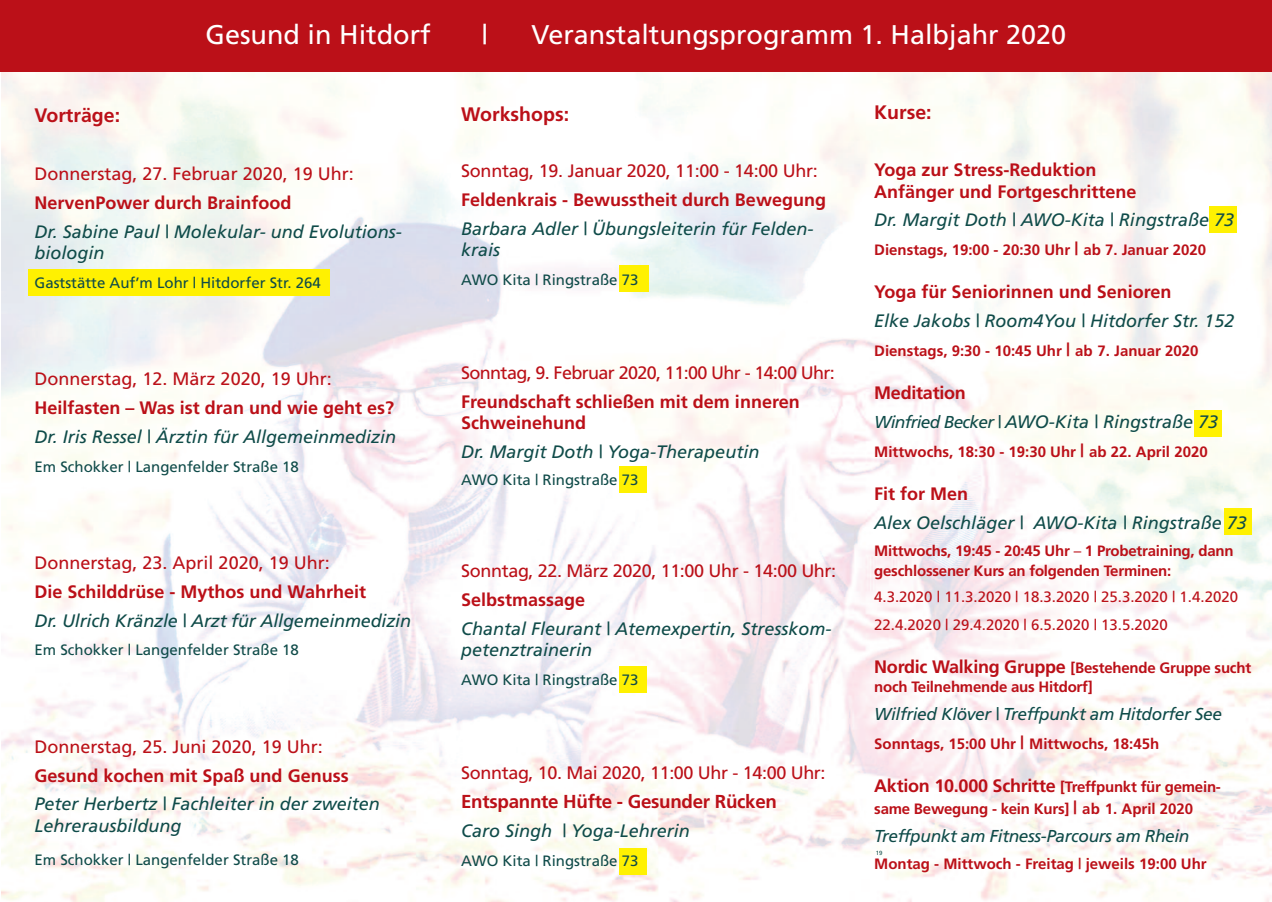
<style>
.page{position:relative;width:1272px;height:902px;background:#fff}
.page>*{position:absolute;margin:0;border:0;box-sizing:border-box;transform-origin:0 0}
.t1{font:27px "Frutiger";color:#fff}
.t2{font:700 19.5px "Frutiger";color:#bb1018}
.t3{font:700 18.75px "Frutiger";letter-spacing:-.015em;color:#bb1018}
.t4{font:italic 18px/21.6px "Frutiger";color:#0f4b49}
.t5{font:700 18px/21.6px "Frutiger";color:#bb1018}
.t6{font:18px "Frutiger";letter-spacing:-.015em;color:#bb1018}
.t7{font:18px "Frutiger";letter-spacing:-.035em;color:#bb1018}
.t8{font:italic 17.25px "Frutiger";letter-spacing:-.02em;color:#0f4b49}
.t9{font:700 15px/20.2px "Frutiger";letter-spacing:-.015em;color:#bb1018}
.t10{font:15px "Frutiger";color:#0f4b49}
.t11{font:15px/27.5px "Frutiger";color:#bb1018}
.t12{font:6px "Frutiger";color:#0f4b49}
.s1{font-size:18px}
.s2{font-weight:700;font-style:normal;color:#bb1018}
.s3{font-size:17.25px}
.s4{font-weight:400}
</style>
<div class="page">
<img style="left:2px;top:72px;width:1269px;height:829px">
<div style="left:28px;top:270px;width:302px;height:26px;background:#fff101"></div>
<div style="left:1224px;top:508px;width:27px;height:26px;background:#fff101"></div>
<div style="left:1194px;top:410px;width:27px;height:26px;background:#fff101"></div>
<div style="left:1209px;top:206px;width:27px;height:26px;background:#fff101"></div>
<div style="left:619px;top:847px;width:27px;height:27px;background:#fff101"></div>
<div style="left:619px;top:666px;width:27px;height:26px;background:#fff101"></div>
<div style="left:619px;top:466px;width:27px;height:26px;background:#fff101"></div>
<div style="left:619px;top:266px;width:29px;height:26px;background:#fff101"></div>
<div style="left:0;top:0;width:1271px;height:72px;background:#bb1018"></div>
<h1 class="t1" style="left:205px;top:24px;width:227px">Gesund in Hitdorf</h1>
<h1 class="t1" style="left:482px;top:24px;width:7px">|</h1>
<h1 class="t1" style="left:531px;top:24px;width:536px">Veranstaltungsprogramm 1. Halbjahr 2020</h1>
<p class="t2" style="left:34px;top:107px;width:87px">Vorträge:</p>
<p class="t6" style="left:34px;top:166px;width:321px">Donnerstag, 27. Februar 2020, 19 Uhr:</p>
<p class="t5" style="left:34px;top:193px;width:258px">NervenPower durch Brainfood</p>
<p class="t4" style="left:34px;top:222px;width:369px">Dr. Sabine Paul | Molekular- und Evolutions&shy;biologin</p>
<p class="t10" style="left:34px;top:277px;width:288px">Gaststätte Auf’m Lohr | Hitdorfer Str. 264</p>
<p class="t6" style="left:34px;top:371px;width:299px">Donnerstag, 12. März 2020, 19 Uhr:</p>
<p class="t5" style="left:34px;top:398px;width:361px">Heilfasten – Was ist dran und wie geht es?</p>
<p class="t4" style="left:34px;top:427px;width:363px">Dr. Iris Ressel | Ärztin für Allgemeinmedizin</p>
<p class="t10" style="left:34px;top:460px;width:266px">Em Schokker | Langenfelder Straße 18</p>
<p class="t6" style="left:34px;top:555px;width:297px">Donnerstag, 23. April 2020, 19 Uhr:</p>
<p class="t5" style="left:34px;top:582px;width:333px">Die Schilddrüse - Mythos und Wahrheit</p>
<p class="t4" style="left:34px;top:611px;width:378px">Dr. Ulrich Kränzle | Arzt für Allgemeinmedizin</p>
<p class="t10" style="left:34px;top:644px;width:266px">Em Schokker | Langenfelder Straße 18</p>
<p class="t6" style="left:34px;top:739px;width:290px">Donnerstag, 25. Juni 2020, 19 Uhr:</p>
<p class="t5" style="left:34px;top:765px;width:316px">Gesund kochen mit Spaß und Genuss</p>
<p class="t4" style="left:34px;top:794px;width:347px">Peter Herbertz | Fachleiter in der zweiten<br>Lehrerausbildung</p>
<p class="t10" style="left:34px;top:853px;width:266px">Em Schokker | Langenfelder Straße 18</p>
<p class="t2" style="left:461px;top:106px;width:109px">Workshops:</p>
<p class="t6" style="left:461px;top:163px;width:358px">Sonntag, 19. Januar 2020, 11:00 - 14:00 Uhr:</p>
<p class="t5" style="left:461px;top:190px;width:366px">Feldenkrais - Bewusstheit durch Bewegung</p>
<p class="t4" style="left:461px;top:219px;width:354px">Barbara Adler | Übungsleiterin für Felden&shy;krais</p>
<p class="t10" style="left:461px;top:274px;width:179px">AWO Kita | Ringstraße 73</p>
<p class="t7" style="left:461px;top:365px;width:375px">Sonntag, 9. Februar 2020, 11:00 Uhr - 14:00 Uhr:</p>
<p class="t5" style="left:461px;top:392px;width:340px">Freundschaft schließen mit dem inneren<br>Schweinehund</p>
<p class="t4" style="left:461px;top:442px;width:300px">Dr. Margit Doth | Yoga-Therapeutin</p>
<p class="t10" style="left:461px;top:473px;width:179px">AWO Kita | Ringstraße 73</p>
<p class="t6" style="left:461px;top:563px;width:376px">Sonntag, 22. März 2020, 11:00 Uhr - 14:00 Uhr:</p>
<p class="t5" style="left:461px;top:590px;width:126px">Selbstmassage</p>
<p class="t4" style="left:461px;top:618px;width:372px">Chantal Fleurant | Atemexpertin, Stresskom&shy;petenztrainerin</p>
<p class="t10" style="left:461px;top:673px;width:179px">AWO Kita | Ringstraße 73</p>
<p class="t6" style="left:461px;top:765px;width:366px">Sonntag, 10. Mai 2020, 11:00 Uhr - 14:00 Uhr:</p>
<p class="t3" style="left:461px;top:793px;width:317px">Entspannte Hüfte - Gesunder Rücken</p>
<p class="t4" style="left:461px;top:821px;width:230px">Caro Singh | Yoga-Lehrerin</p>
<p class="t10" style="left:461px;top:854px;width:179px">AWO Kita | Ringstraße 73</p>
<p class="t2" style="left:874px;top:105px;width:59px">Kurse:</p>
<p class="t5" style="left:874px;top:160px;width:264px">Yoga zur Stress-Reduktion<br>Anfänger und Fortgeschrittene</p>
<p class="t4" style="left:874px;top:211px;width:361px">Dr. Margit Doth | AWO-Kita | Ringstraße 73</p>
<p class="t9" style="left:874px;top:241px;width:333px">Dienstags, 19:00 - 20:30 Uhr <span class="s1">|</span> ab 7. Januar 2020</p>
<p class="t5" style="left:874px;top:283px;width:299px">Yoga für Seniorinnen und Senioren</p>
<p class="t4" style="left:874px;top:311px;width:362px">Elke Jakobs | Room4You | Hitdorfer Str. 152</p>
<p class="t9" style="left:874px;top:342px;width:326px">Dienstags, 9:30 - 10:45 Uhr <span class="s1">|</span> ab 7. Januar 2020</p>
<p class="t4" style="left:874px;top:380px;width:345px;line-height:28.8px"><span class="s2">Meditation<br></span><span class="s3">Winfried Becker |</span> AWO-Kita | Ringstraße 73</p>
<p class="t9" style="left:874px;top:443px;width:335px">Mittwochs, 18:30 - 19:30 Uhr <span class="s1">|</span> ab 22. April 2020</p>
<p class="t5" style="left:874px;top:484px;width:96px">Fit for Men</p>
<p class="t4" style="left:874px;top:513px;width:374px">Alex Oelschläger | AWO-Kita | Ringstraße 73</p>
<p class="t9" style="left:874px;top:541px;width:361px">Mittwochs, 19:45 - 20:45 Uhr <span class="s4">–</span> 1 Probetraining, dann geschlossener Kurs an folgenden Terminen:</p>
<p class="t11" style="left:874px;top:584px;width:365px">4.3.2020 | 11.3.2020 | 18.3.2020 | 25.3.2020 | 1.4.2020<br>22.4.2020 | 29.4.2020 | 6.5.2020 | 13.5.2020</p>
<p class="t9" style="left:874px;top:659px;width:378px;line-height:19.4px"><span class="s1">Nordic Walking Gruppe</span> [Bestehende Gruppe sucht noch Teilnehmende aus Hitdorf]</p>
<p class="t8" style="left:874px;top:707px;width:349px">Wilfried Klöver | Treffpunkt am Hitdorfer See</p>
<p class="t9" style="left:874px;top:734px;width:286px">Sonntags, 15:00 Uhr <span class="s1">|</span> Mittwochs, 18:45h</p>
<p class="t9" style="left:874px;top:777px;width:348px;line-height:21.6px"><span class="s1">Aktion 10.000 Schritte</span> [Treffpunkt für gemein&shy;same Bewegung - kein Kurs] <span class="s1">|</span> ab 1. April 2020</p>
<p class="t8" style="left:874px;top:829px;width:317px">Treffpunkt am Fitness-Parcours am Rhein</p>
<p class="t12" style="left:875px;top:850px;width:8px">19</p>
<p class="t9" style="left:874px;top:854px;width:334px">Montag - Mittwoch - Freitag | jeweils 19:00 Uhr</p>
</div>
